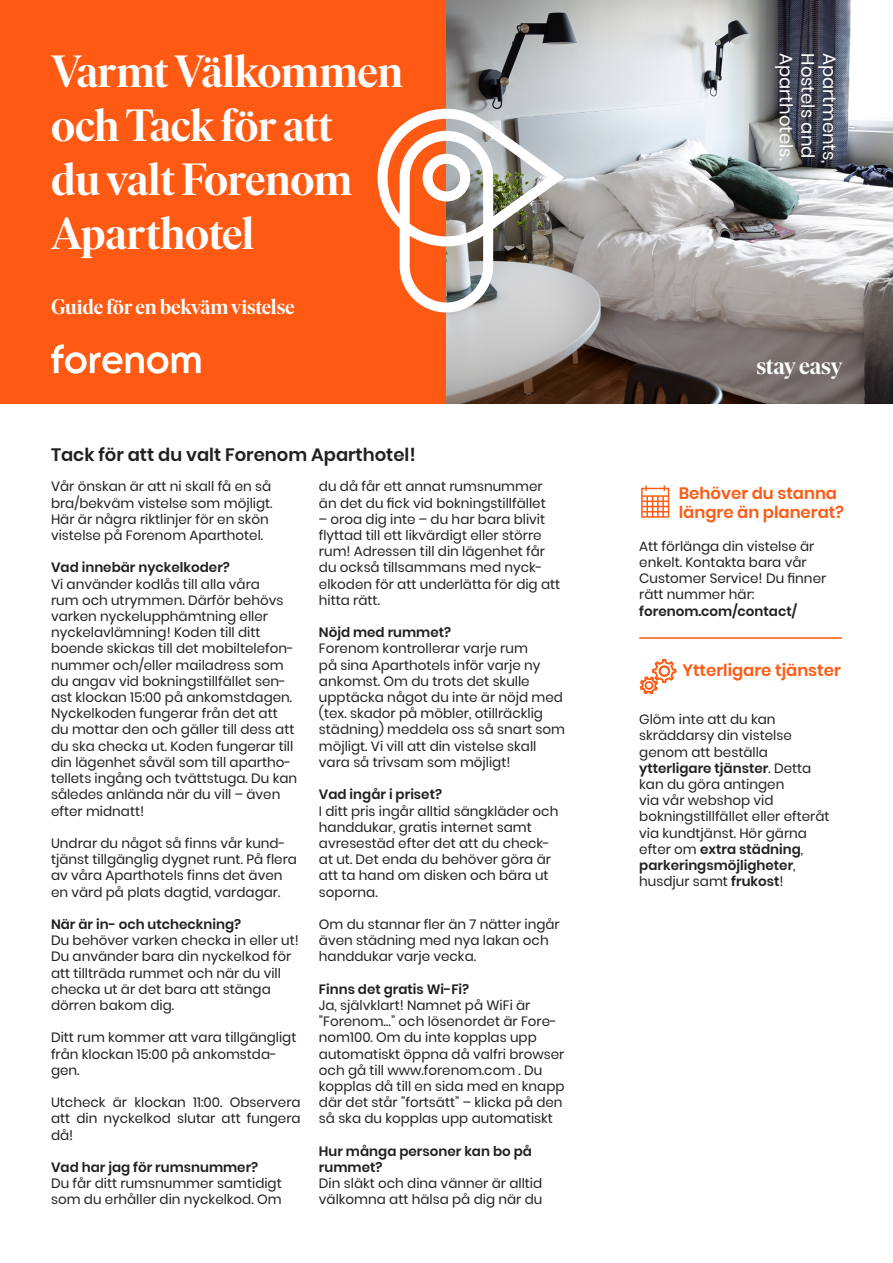
<style>
.page{position:relative;width:893px;height:1263px;background:#fff}
.page>*{position:absolute;margin:0;border:0;box-sizing:border-box;transform-origin:0 0}
.t1{font:600 45px/54px "Ivar Display";letter-spacing:-.01em;color:#fff}
.t2{font:600 24px "Ivar Display";letter-spacing:-.005em;color:#fff}
.t3{font:600 21px "Ivar Display";letter-spacing:-.01em;color:#fff}
.t4{font:600 18px "Poppins";color:#231f20}
.t5{font:18px "Poppins";color:#fff}
.t6{font:600 16.5px "Poppins";color:#ff5a13}
.t7{font:13.5px/16.2px "Poppins";color:#231f20}
.t8{font:600 13.5px/16.2px "Poppins";color:#231f20}
.s1{font-weight:600}
</style>
<div class="page">
<div style="left:0;top:0;width:446px;height:404px;background:#ff5a13"></div>
<hr style="left:639px;top:637px;width:203px;height:2px;background:#ff5a13">
<img style="left:446px;top:0;width:447px;height:404px">
<svg style="left:378px;top:109px;width:186px;height:203px"></svg>
<svg style="left:51px;top:344px;width:150px;height:30px"></svg>
<div style="left:641px;top:488px;width:28px;height:30px;border:1px solid #ff5a13"></div>
<svg style="left:642px;top:485px;width:26px;height:32px"></svg>
<svg style="left:639px;top:658px;width:38px;height:37px"></svg>
<p class="t1" style="left:51px;top:45px;width:354px">Varmt Välkommen och Tack för att<br>du valt Forenom<br>Aparthotel</p>
<p class="t5" style="left:797px;top:53px;width:109px;rotate:90deg">Aparthotels.</p>
<p class="t5" style="left:818px;top:53px;width:107px;rotate:90deg">Hostels and</p>
<p class="t5" style="left:840px;top:53px;width:112px;rotate:90deg">Apartments,</p>
<p class="t3" style="left:51px;top:295px;width:245px">Guide för en bekväm vistelse</p>
<p class="t4" style="left:51px;top:444px;width:366px">Tack för att du valt Forenom Aparthotel!</p>
<p class="t7" style="left:51px;top:479px;width:223px">Vår önskan är att ni skall få en så bra/bekväm vistelse som möjligt.<br>Här är några riktlinjer för en skön vistelse på Forenom Aparthotel.</p>
<p class="t7" style="left:51px;top:560px;width:248px"><span class="s1">Vad innebär nyckelkoder?<br></span>Vi använder kodlås till alla våra<br>rum och utrymmen. Därför behövs varken nyckelupphämtning eller nyckelavlämning! Koden till ditt boende skickas till det mobiltelefon&shy;nummer och/eller mailadress som du angav vid bokningstillfället sen&shy;ast klockan 15:00 på ankomstdagen.<br>Nyckelkoden fungerar från det att du mottar den och gäller till dess att du ska checka ut. Koden fungerar till din lägenhet såväl som till apartho&shy;tellets ingång och tvättstuga. Du kan således anlända när du vill – även efter midnatt!</p>
<p class="t7" style="left:51px;top:835px;width:247px">Undrar du något så finns vår kund&shy;tjänst tillgänglig dygnet runt. På flera av våra Aparthotels finns det även en värd på plats dagtid, vardagar.</p>
<p class="t7" style="left:51px;top:916px;width:249px"><span class="s1">När är in- och utcheckning?<br></span>Du behöver varken checka in eller ut!<br>Du använder bara din nyckelkod för att tillträda rummet och när du vill checka ut är det bara att stänga dörren bakom dig.</p>
<p class="t7" style="left:51px;top:1029px;width:247px">Ditt rum kommer att vara tillgängligt från klockan 15:00 på ankomstda&shy;gen.</p>
<p class="t7" style="left:51px;top:1094px;width:251px;text-align:justify">Utcheck är klockan 11:00. Observera att din nyckelkod slutar att fungera då!</p>
<p class="t7" style="left:51px;top:1159px;width:232px"><span class="s1">Vad har jag för rumsnummer?<br></span>Du får ditt rumsnummer samtidigt som du erhåller din nyckelkod. Om</p>
<p class="t7" style="left:319px;top:479px;width:228px">du då får ett annat rumsnummer än det du fick vid bokningstillfället</p>
<p class="t7" style="left:319px;top:511px;width:243px">– oroa dig inte – du har bara blivit flyttad till ett likvärdigt eller större rum! Adressen till din lägenhet får du också tillsammans med nyck&shy;elkoden för att underlätta för dig att hitta rätt.</p>
<p class="t8" style="left:319px;top:624px;width:134px">Nöjd med rummet?</p>
<p class="t7" style="left:319px;top:641px;width:248px">Forenom kontrollerar varje rum<br>på sina Aparthotels inför varje ny ankomst. Om du trots det skulle upptäcka något du inte är nöjd med (tex. skador på möbler, otillräcklig städning) meddela oss så snart som möjligt. Vi vill att din vistelse skall vara så trivsam som möjligt!</p>
<p class="t8" style="left:319px;top:786px;width:125px">Vad ingår i priset?</p>
<p class="t7" style="left:319px;top:803px;width:241px">I ditt pris ingår alltid sängkläder och handdukar, gratis internet samt avresestäd efter det att du check&shy;at ut. Det enda du behöver göra är att ta hand om disken och bära ut soporna.</p>
<p class="t7" style="left:319px;top:916px;width:242px">Om du stannar fler än 7 nätter ingår även städning med nya lakan och handdukar varje vecka.</p>
<p class="t8" style="left:319px;top:981px;width:152px">Finns det gratis Wi-Fi?</p>
<p class="t7" style="left:319px;top:997px;width:247px">Ja, självklart! Namnet på WiFi är ”Forenom…” och lösenordet är Fore&shy;nom100. Om du inte kopplas upp automatiskt öppna då valfri browser och gå till www.forenom.com . Du kopplas då till en sida med en knapp där det står ”fortsätt” – klicka på den så ska du kopplas upp automatiskt</p>
<p class="t8" style="left:319px;top:1143px;width:215px">Hur många personer kan bo på rummet?</p>
<p class="t7" style="left:319px;top:1175px;width:225px">Din släkt och dina vänner är alltid välkomna att hälsa på dig när du</p>
<p class="t2" style="left:756px;top:352px;width:87px">stay easy</p>
<p class="t6" style="left:679px;top:483px;width:160px">Behöver du stanna</p>
<p class="t6" style="left:679px;top:503px;width:167px">längre än planerat?</p>
<p class="t7" style="left:639px;top:538px;width:188px">Att förlänga din vistelse är enkelt. Kontakta bara vår<br>Customer Service! Du finner rätt nummer här:</p>
<p class="t8" style="left:639px;top:603px;width:159px">forenom.com/contact/</p>
<p class="t6" style="left:682px;top:660px;width:160px">Ytterligare tjänster</p>
<p class="t7" style="left:639px;top:711px;width:192px">Glöm inte att du kan skräddarsy din vistelse genom att beställa <span class="s1">ytterligare tjänster</span>. Detta kan du göra antingen<br>via vår webshop vid bokningstillfället eller efteråt via kundtjänst. Hör gärna efter om <span class="s1">extra städning</span>, <span class="s1">parkeringsmöjligheter</span>, husdjur samt <span class="s1">frukost</span>!</p>
</div>
